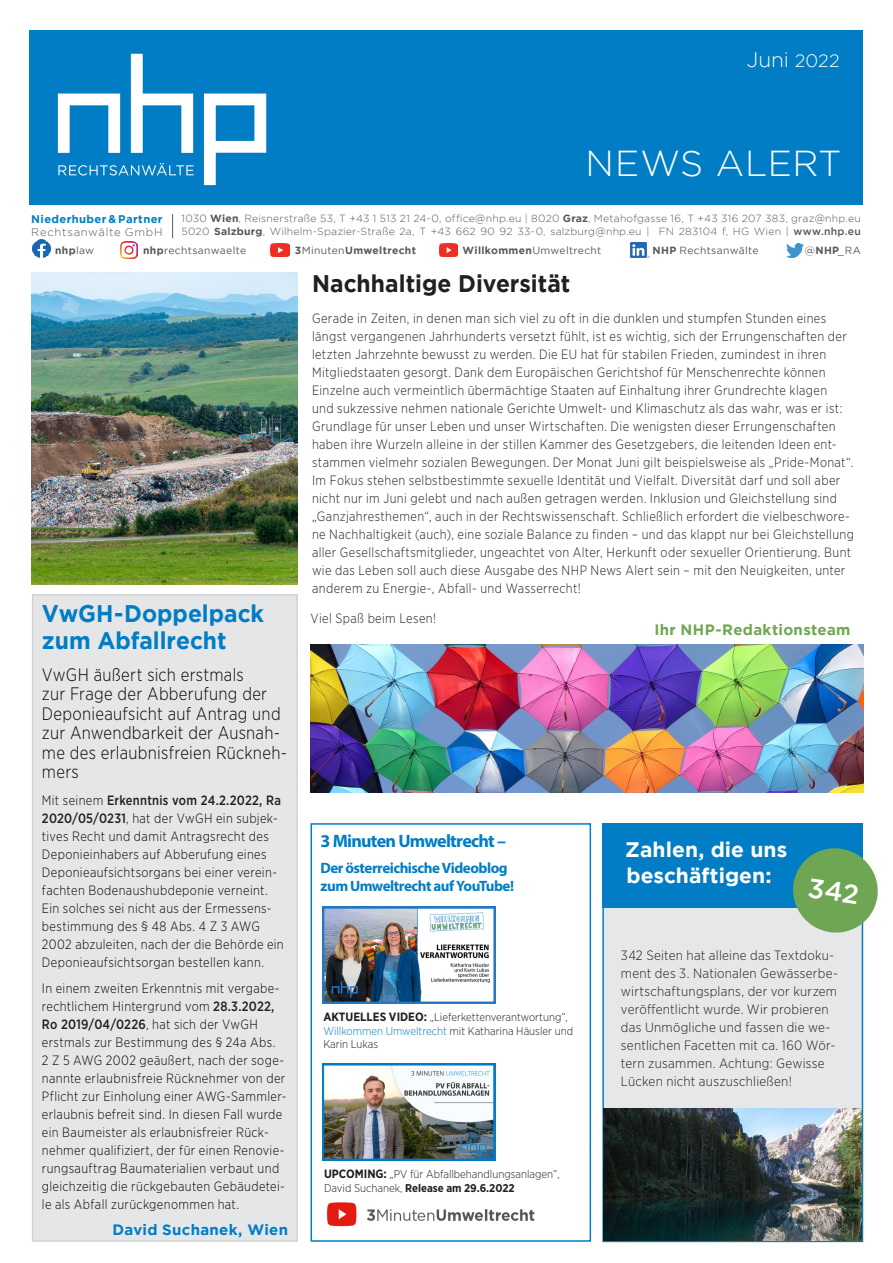
<style>
.page{position:relative;width:893px;height:1263px;background:#fff}
.page>*{position:absolute;margin:0;border:0;box-sizing:border-box;transform-origin:0 0}
.t1{font:300 36px "Gotham";letter-spacing:.015em;color:#fff}
.Text{font:700 24px/27px "Gotham";color:#007dc5;scale:.95 1}
.Einleitung{font:700 24px "Gotham";color:#231f20;scale:.95 1}
.Headline{font:700 21px/25.5px "Gotham";color:#fff}
.t2{font:300 21px "Gotham";color:#fff}
.Text-2{font:300 18px/19.5px "Gotham Narrow";letter-spacing:.015em;color:#040503;scale:.95 1}
.Überschrift_1_-_Petr{font:700 18px "Myriad Pro";letter-spacing:-.04em;color:#007dc5}
.Überschrift_1_-_Petr-2{font:700 15px/18px "Myriad Pro";letter-spacing:-.035em;color:#007dc5}
.ansprechpartner{font:700 15px "Gotham";letter-spacing:.025em;color:#6fa653}
.ansprechpartner-2{font:700 15px "Gotham";letter-spacing:.02em;color:#007dc5}
.Einleitung-2{font:300 13.5px/18px "Gotham Narrow";letter-spacing:.03em;color:#231f20;scale:.95 1}
.Text-3{font:300 13.5px/18px "Gotham Narrow";letter-spacing:.03em;color:#040503;scale:.95 1}
.Text-4{font:300 13.5px/18px "Gotham Narrow";letter-spacing:.02em;color:#231f20}
.Einleitung_-_schwarz{font:300 11.25px/13.5px "Gotham Narrow";color:#231f20}
.t3{font:700 11.1px "Gotham";letter-spacing:.035em;color:#007ec5}
.t4{font:300 11.1px "Gotham";letter-spacing:.065em;color:#57585a}
.t5{font:300 10.35px/12.5px "Gotham";letter-spacing:.02em;color:#57585a}
.t6{font:10.35px "Gotham";letter-spacing:.03em;color:#57585a}
.t7{font:700 10.35px "Gotham";letter-spacing:.03em;color:#57585a}
.s1{font-size:18px}
.s2{font-weight:700}
.s3{font-weight:500}
.s4{font-weight:400}
.s5{font-weight:500;color:#231f20}
.s6{font-weight:700;font-size:12px}
.s7{color:#007dc5}
</style>
<div class="page">
<div style="left:29px;top:30px;width:834px;height:174px;background:#007dc5"></div>
<img style="left:121px;top:242px;width:16px;height:16px">
<img style="left:630px;top:242px;width:19px;height:16px">
<svg style="left:32px;top:240px;width:18px;height:18px"></svg>
<img style="left:271px;top:243px;width:18px;height:13px">
<img style="left:440px;top:243px;width:18px;height:13px">
<img style="left:787px;top:244px;width:16px;height:13px">
<svg style="left:172px;top:214px;width:1px;height:24px"></svg>
<svg style="left:58px;top:163px;width:136px;height:13px"></svg>
<svg style="left:58px;top:94px;width:62px;height:59px"></svg>
<svg style="left:131px;top:54px;width:62px;height:99px"></svg>
<svg style="left:204px;top:94px;width:62px;height:91px"></svg>
<div style="left:603px;top:901px;width:259px;height:340px;background:#e6e7e9"></div>
<div style="left:602px;top:901px;width:261px;height:341px;border:2px solid #007dc5"></div>
<div style="left:602px;top:824px;width:261px;height:84px;background:#007dc5"></div>
<img style="left:310px;top:644px;width:553px;height:148px">
<div style="left:310px;top:823px;width:281px;height:419px;border:2px solid #007dc5"></div>
<img style="left:323px;top:906px;width:173px;height:97px">
<img style="left:323px;top:1063px;width:173px;height:97px">
<img style="left:326px;top:1202px;width:209px;height:25px">
<div style="left:33px;top:595px;width:264px;height:646px;background:#e5e6e8"></div>
<div style="left:32px;top:594px;width:266px;height:648px;border:2px solid #d1d2d4"></div>
<img style="left:32px;top:273px;width:266px;height:312px">
<img style="left:604px;top:1108px;width:257px;height:133px">
<svg style="left:793px;top:848px;width:85px;height:87px"></svg>
<h3 class="t2" style="left:747px;top:48px;width:95px">Juni <span class="s1">2022</span></h3>
<p class="t3" style="left:31px;top:213px;width:133px">Niederhuber &amp; Partner</p>
<p class="t4" style="left:31px;top:226px;width:133px">Rechtsanwälte GmbH</p>
<h1 class="t1" style="left:586px;top:143px;width:257px">NEWS ALERT</h1>
<p class="t5" style="left:181px;top:212px;width:681px">1030 <span class="s2">Wien</span>, Reisnerstraße 53, T +43 1 513 21 24-0, office@nhp.eu | 8020 <span class="s2">Graz</span>, Metahofgasse 16, T +43 316 207 383, graz@nhp.eu<br>5020 <span class="s2">Salzburg</span>, Wilhelm-Spazier-Straße 2a, T +43 662 90 92 33-0, salzburg@nhp.eu | FN 283104 f, HG Wien | <span class="s3">www.nhp.eu</span></p>
<p class="t7" style="left:55px;top:244px;width:41px">nhp<span class="s4">law</span></p>
<p class="t6" style="left:143px;top:244px;width:105px"><span class="s2">nhp</span>rechtsanwaelte</p>
<p class="t7" style="left:295px;top:244px;width:123px">3<span class="s4">Minuten</span>Umweltrecht</p>
<p class="t6" style="left:463px;top:245px;width:140px"><span class="s2">Willkommen</span>Umweltrecht</p>
<p class="t6" style="left:652px;top:245px;width:108px"><span class="s2">NHP</span> Rechtsanwälte</p>
<p class="t6" style="left:805px;top:245px;width:58px">@<span class="s2">NHP</span>_RA</p>
<p class="Text" style="left:42px;top:599px;width:235px">VwGH-Doppelpack zum Abfallrecht</p>
<p class="Text-2" style="left:42px;top:664px;width:260px">VwGH äußert sich erstmals<br>zur Frage der Abberufung der<br>Deponieaufsicht auf Antrag und zur Anwendbarkeit der Ausnah&shy;me des erlaubnisfreien Rückneh&shy;mers</p>
<p class="Text-3" style="left:42px;top:791px;width:256px">Mit seinem <span class="s5">Erkenntnis vom 24.2.2022, Ra 2020/05/0231</span>, hat der VwGH ein subjek&shy;tives Recht und damit Antragsrecht des Deponieinhabers auf Abberufung eines Deponieaufsichtsorgans bei einer verein&shy;fachten Bodenaushubdeponie verneint.<br>Ein solches sei nicht aus der Ermessens&shy;bestimmung des § 48 Abs. 4 Z 3 AWG 2002 abzuleiten, nach der die Behörde ein Deponieaufsichtsorgan bestellen kann.</p>
<p class="Text-3" style="left:42px;top:979px;width:259px">In einem zweiten Erkenntnis mit vergabe&shy;rechtlichem Hintergrund vom <span class="s5">28.3.2022, Ro 2019/04/0226</span>, hat sich der VwGH erstmals zur Bestimmung des § 24a Abs.<br>2 Z 5 AWG 2002 geäußert, nach der soge&shy;nannte erlaubnisfreie Rücknehmer von der Pflicht zur Einholung einer AWG-Sammler&shy;erlaubnis befreit sind. In diesen Fall wurde ein Baumeister als erlaubnisfreier Rück&shy;nehmer qualifiziert, der für einen Renovie&shy;rungsauftrag Baumaterialien verbaut und gleichzeitig die rückgebauten Gebäudetei&shy;le als Abfall zurückgenommen hat.</p>
<p class="ansprechpartner-2" style="left:113px;top:1221px;width:177px">David Suchanek, Wien</p>
<p class="Einleitung" style="left:312px;top:269px;width:273px">Nachhaltige Diversität</p>
<p class="Einleitung-2" style="left:312px;top:308px;width:572px">Gerade in Zeiten, in denen man sich viel zu oft in die dunklen und stumpfen Stunden eines längst vergangenen Jahrhunderts versetzt fühlt, ist es wichtig, sich der Errungenschaften der letzten Jahrzehnte bewusst zu werden. Die EU hat für stabilen Frieden, zumindest in ihren Mitgliedstaaten gesorgt. Dank dem Europäischen Gerichtshof für Menschenrechte können Einzelne auch vermeintlich übermächtige Staaten auf Einhaltung ihrer Grundrechte klagen<br>und sukzessive nehmen nationale Gerichte Umwelt- und Klimaschutz als das wahr, was er ist:<br>Grundlage für unser Leben und unser Wirtschaften. Die wenigsten dieser Errungenschaften haben ihre Wurzeln alleine in der stillen Kammer des Gesetzgebers, die leitenden Ideen ent&shy;stammen vielmehr sozialen Bewegungen. Der Monat Juni gilt beispielsweise als „Pride-Monat“.<br>Im Fokus stehen selbstbestimmte sexuelle Identität und Vielfalt. Diversität darf und soll aber nicht nur im Juni gelebt und nach außen getragen werden. Inklusion und Gleichstellung sind „Ganzjahresthemen“, auch in der Rechtswissenschaft. Schließlich erfordert die vielbeschwore&shy;ne Nachhaltigkeit (auch), eine soziale Balance zu finden – und das klappt nur bei Gleichstellung aller Gesellschaftsmitglieder, ungeachtet von Alter, Herkunft oder sexueller Orientierung. Bunt wie das Leben soll auch diese Ausgabe des NHP News Alert sein – mit den Neuigkeiten, unter anderem zu Energie-, Abfall- und Wasserrecht!</p>
<p class="Einleitung-2" style="left:310px;top:609px;width:134px">Viel Spaß beim Lesen!</p>
<p class="ansprechpartner" style="left:654px;top:621px;width:198px">Ihr NHP-Redaktionsteam</p>
<p class="Überschrift_1_-_Petr" style="left:321px;top:829px;width:187px">3 Minuten Umweltrecht –</p>
<p class="Überschrift_1_-_Petr-2" style="left:321px;top:859px;width:195px">Der österreichische Videoblog zum Umweltrecht auf YouTube!</p>
<p class="Einleitung_-_schwarz" style="left:323px;top:1010px;width:251px"><span class="s6">AKTUELLES VIDEO:</span> „Lieferkettenverantwortung”,<br><span class="s7">Willkommen Umweltrecht</span> mit Katharina Häusler und<br>Karin Lukas</p>
<p class="Einleitung_-_schwarz" style="left:324px;top:1167px;width:237px"><span class="s6">UPCOMING:</span> „PV für Abfallbehandlungsanlagen”,<br>David Suchanek, <span class="s2">Release am 29.6.2022</span></p>
<p class="Headline" style="left:625px;top:837px;width:164px">Zahlen, die uns beschäftigen:</p>
<p class="Text-4" style="left:621px;top:946px;width:219px">342 Seiten hat alleine das Textdoku&shy;ment des 3. Nationalen Gewässerbe&shy;wirtschaftungsplans, der vor kurzem veröffentlicht wurde. Wir probieren das Unmögliche und fassen die we&shy;sentlichen Facetten mit ca. 160 Wör&shy;tern zusammen. Achtung: Gewisse Lücken nicht auszuschließen!</p>
</div>
